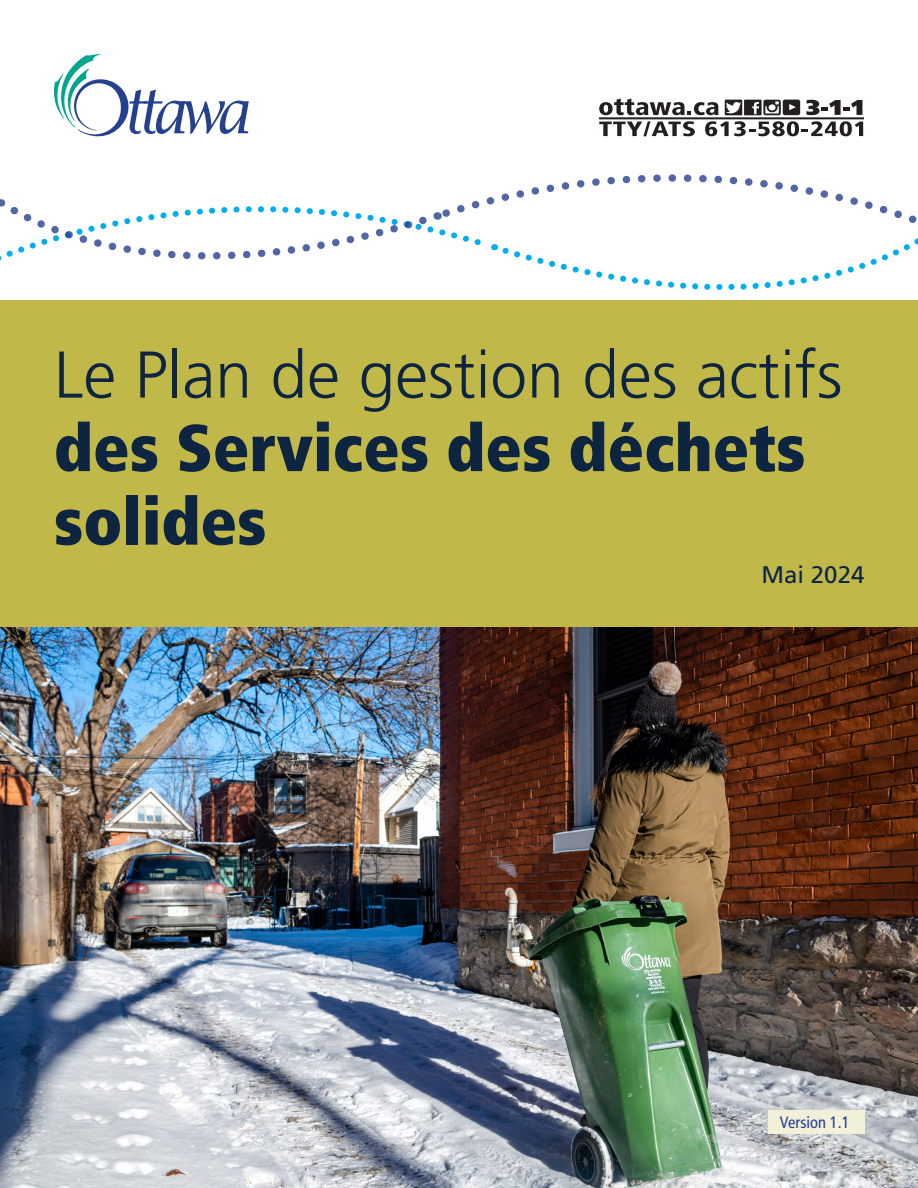
<style>
.page{position:relative;width:918px;height:1188px;background:#fff}
.page>*{position:absolute;margin:0;border:0;box-sizing:border-box;transform-origin:0 0}
.t1{font:900 condensed 66px/73.5px "Frutiger LT Std";color:#0e2542}
.Date_Alternate{font:24px "Frutiger LT Std";color:#0e2542}
.t2{font:condensed 16.5px "Frutiger LT Std";color:#25408f}
.s1{font-weight:300;font-stretch:normal}
</style>
<div class="page">
<img style="left:0;top:627px;width:918px;height:561px">
<div style="left:0;top:301px;width:918px;height:326px;background:#c1b84a"></div>
<svg style="left:498px;top:267px;width:420px;height:34px"></svg>
<svg style="left:438px;top:174px;width:480px;height:93px"></svg>
<svg style="left:0;top:199px;width:438px;height:62px"></svg>
<div style="left:768px;top:1110px;width:96px;height:24px;background:#f2f0d8"></div>
<svg style="left:54px;top:54px;width:195px;height:83px"></svg>
<svg style="left:599px;top:121px;width:96px;height:15px"></svg>
<svg style="left:705px;top:121px;width:158px;height:15px"></svg>
<hr style="left:599px;top:117px;width:265px;height:2px;background:#231f20">
<svg style="left:599px;top:98px;width:119px;height:17px"></svg>
<svg style="left:806px;top:100px;width:56px;height:15px"></svg>
<svg style="left:725px;top:100px;width:75px;height:15px"></svg>
<p class="t1" style="left:54px;top:337px;width:790px"><span class="s1">Le Plan de gestion des actifs </span>des Services des déchets solides</p>
<p class="Date_Alternate" style="left:762px;top:561px;width:104px">Mai 2024</p>
<p class="t2" style="left:780px;top:1112px;width:71px">Version 1.1</p>
</div>
